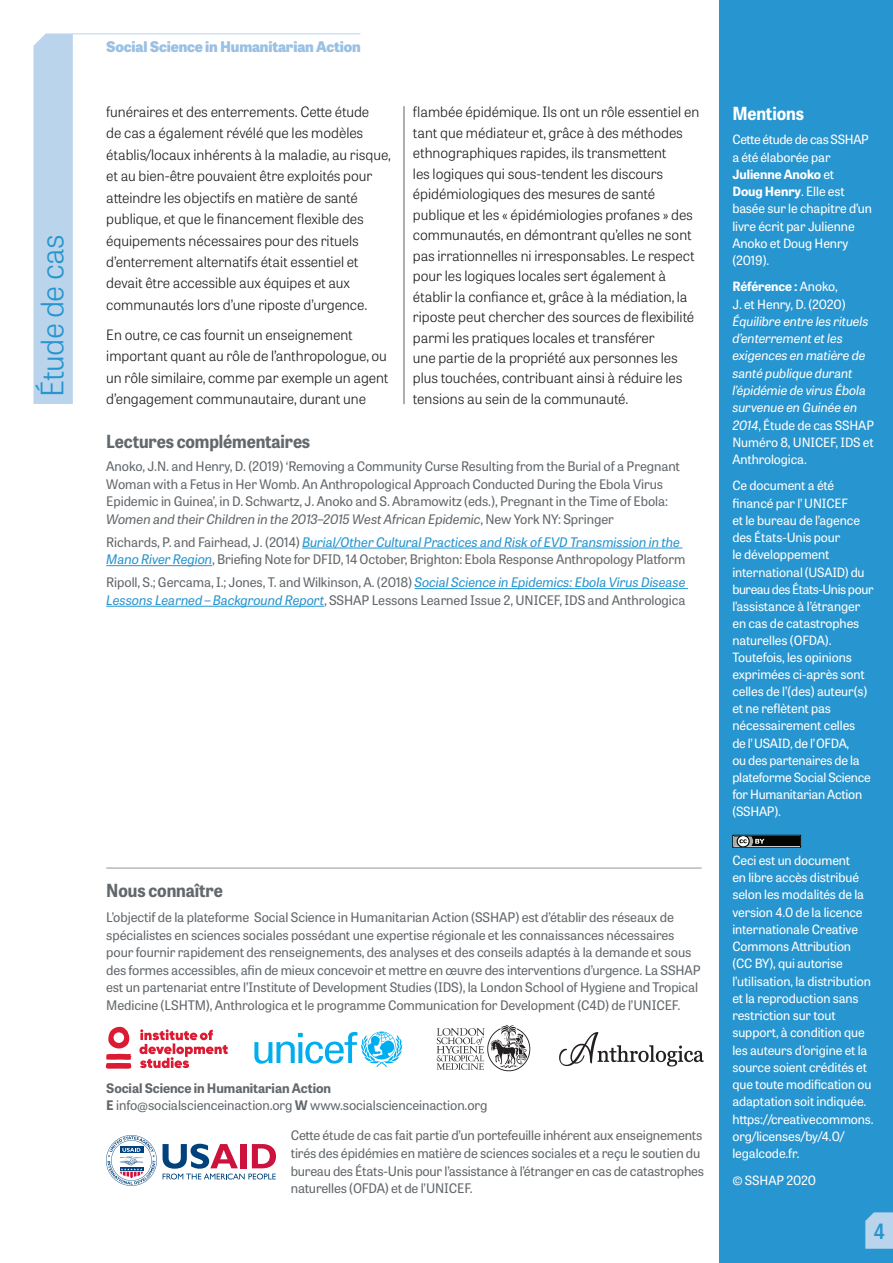
<style>
.page{position:relative;width:893px;height:1263px;background:#fff}
.page>*{position:absolute;margin:0;border:0;box-sizing:border-box;transform-origin:0 0}
.t1{font:300 30.9px "Tablet Gothic";letter-spacing:-.02em;color:#2795cf}
.t2{font:21px "Tablet Gothic Narrow Sb";color:#2795cf}
.t3{font:700 18px "Tablet Gothic Narrow";letter-spacing:-.005em;color:#63686c}
.t4{font:700 18px "Tablet Gothic Narrow";letter-spacing:-.005em;color:#fff}
.t5{font:800 14.7px "Tablet Gothic";letter-spacing:-.01em;color:#9ac0e3}
.t6{font:300 14.25px/20.5px "Tablet Gothic";letter-spacing:-.005em;color:#231f20}
.t7{font:13.2px/17.7px "Tablet Gothic";letter-spacing:-.005em;color:#63686c}
.t8{font:12.75px/17.2px "Tablet Gothic";letter-spacing:-.005em;color:#fff}
.t9{font:italic 12.75px/17.2px "Tablet Gothic";letter-spacing:-.005em;color:#fff}
.s1{font-style:italic}
.s2{font-style:italic;color:#2795cf}
.s3{font-weight:700}
.s4{font-style:normal}
</style>
<div class="page">
<div style="left:33px;top:33px;width:40px;height:371px;background:#bad4ec"></div>
<hr style="left:73px;top:33px;width:287px;height:1px;background:#bad4ec">
<div style="left:720px;top:0;width:173px;height:1263px;background:#2795cf"></div>
<svg style="left:865px;top:1212px;width:28px;height:37px"></svg>
<div style="left:732px;top:835px;width:69px;height:13px;border:1px solid #040503"></div>
<div style="left:734px;top:836px;width:65px;height:10px;background:#040503"></div>
<svg style="left:732px;top:835px;width:33px;height:13px"></svg>
<hr style="left:106px;top:868px;width:596px;height:1px;background:#939598">
<svg style="left:163px;top:1144px;width:113px;height:35px"></svg>
<svg style="left:106px;top:1135px;width:51px;height:51px"></svg>
<svg style="left:254px;top:1031px;width:148px;height:36px"></svg>
<img style="left:559px;top:1032px;width:145px;height:35px">
<img style="left:436px;top:1025px;width:95px;height:46px">
<hr style="left:404px;top:106px;width:1px;height:298px;background:#939598">
<svg style="left:106px;top:1027px;width:122px;height:42px"></svg>
<hr style="left:302px;top:548px;width:380px;height:1px;background:#2795cf">
<hr style="left:106px;top:565px;width:106px;height:1px;background:#2795cf">
<hr style="left:415px;top:588px;width:273px;height:1px;background:#2795cf">
<hr style="left:106px;top:606px;width:218px;height:1px;background:#2795cf">
<h1 class="t1" style="left:32px;top:397px;width:164px;rotate:-90deg">Étude de cas</h1>
<p class="t5" style="left:106px;top:36px;width:256px">Social Science in Humanitarian Action</p>
<p class="t6" style="left:106px;top:101px;width:286px;line-height:21.5px">funéraires et des enterrements. Cette étude<br>de cas a également révélé que les modèles établis/locaux inhérents à la maladie, au risque, et au bien-être pouvaient être exploités pour atteindre les objectifs en matière de santé publique, et que le financement flexible des équipements nécessaires pour des rituels d’enterrement alternatifs était essentiel et devait être accessible aux équipes et aux communautés lors d’une riposte d’urgence.</p>
<p class="t6" style="left:106px;top:323px;width:284px;line-height:21.5px">En outre, ce cas fournit un enseignement important quant au rôle de l’anthropologue, ou un rôle similaire, comme par exemple un agent d’engagement communautaire, durant une</p>
<p class="t6" style="left:413px;top:101px;width:288px">flambée épidémique. Ils ont un rôle essentiel en tant que médiateur et, grâce à des méthodes ethnographiques rapides, ils transmettent<br>les logiques qui sous-tendent les discours épidémiologiques des mesures de santé publique et les « épidémiologies profanes » des communautés, en démontrant qu’elles ne sont pas irrationnelles ni irresponsables. Le respect pour les logiques locales sert également à établir la confiance et, grâce à la médiation, la riposte peut chercher des sources de flexibilité parmi les pratiques locales et transférer<br>une partie de la propriété aux personnes les plus touchées, contribuant ainsi à réduire les tensions au sein de la communauté.</p>
<h3 class="t3" style="left:106px;top:428px;width:205px">Lectures complémentaires</h3>
<p class="t7" style="left:106px;top:457px;width:575px">Anoko, J.N. and Henry, D. (2019) ‘Removing a Community Curse Resulting from the Burial of a Pregnant Woman with a Fetus in Her Womb. An Anthropological Approach Conducted During the Ebola Virus Epidemic in Guinea’, in D. Schwartz, J. Anoko and S. Abramowitz (eds.), Pregnant in the Time of Ebola:<br><span class="s1">Women and their Children in the 2013–2015 West African Epidemic</span>, New York NY: Springer</p>
<p class="t7" style="left:106px;top:532px;width:580px">Richards, P. and Fairhead, J. (2014) <span class="s2">Burial/Other Cultural Practices and Risk of EVD Transmission in the<br>Mano River Region</span>, Briefing Note for DFID, 14 October, Brighton: Ebola Response Anthropology Platform</p>
<p class="t7" style="left:106px;top:573px;width:581px">Ripoll, S.; Gercama, I.; Jones, T. and Wilkinson, A. (2018) <span class="s2">Social Science in Epidemics: Ebola Virus Disease<br>Lessons Learned – Background Report</span>, SSHAP Lessons Learned Issue 2, UNICEF, IDS and Anthrologica</p>
<h3 class="t3" style="left:106px;top:878px;width:118px">Nous connaître</h3>
<p class="t7" style="left:106px;top:908px;width:596px">L’objectif de la plateforme Social Science in Humanitarian Action (SSHAP) est d’établir des réseaux de spécialistes en sciences sociales possédant une expertise régionale et les connaissances nécessaires pour fournir rapidement des renseignements, des analyses et des conseils adaptés à la demande et sous des formes accessibles, afin de mieux concevoir et mettre en œuvre des interventions d’urgence. La SSHAP est un partenariat entre l’Institute of Development Studies (IDS), la London School of Hygiene and Tropical Medicine (LSHTM), Anthrologica et le programme Communication for Development (C4D) de l’UNICEF.</p>
<p class="t7" style="left:106px;top:1078px;width:383px"><span class="s3">Social Science in Humanitarian Action<br>E</span> info@socialscienceinaction.org <span class="s3">W</span> www.socialscienceinaction.org</p>
<p class="t7" style="left:291px;top:1126px;width:415px">Cette étude de cas fait partie d’un portefeuille inhérent aux enseignements tirés des épidémies en matière de sciences sociales et a reçu le soutien du bureau des États-Unis pour l’assistance à l’étranger en cas de catastrophes naturelles (OFDA) et de l’UNICEF.</p>
<h3 class="t4" style="left:732px;top:101px;width:73px">Mentions</h3>
<p class="t8" style="left:732px;top:131px;width:141px">Cette étude de cas SSHAP a été élaborée par<br><span class="s3">Julienne Anoko</span> et<br><span class="s3">Doug Henry</span>. Elle est basée sur le chapitre d’un livre écrit par Julienne<br>Anoko et Doug Henry (2019).</p>
<p class="t8" style="left:732px;top:278px;width:115px"><span class="s3">Référence :</span> Anoko,<br>J. et Henry, D. (2020)</p>
<p class="t9" style="left:732px;top:312px;width:143px">Équilibre entre les rituels d’enterrement et les exigences en matière de santé publique durant l’épidémie de virus Ébola survenue en Guinée en<br>2014<span class="s4">, Étude de cas SSHAP<br>Numéro 8, UNICEF, IDS et<br>Anthrologica.</span></p>
<p class="t8" style="left:732px;top:476px;width:143px">Ce document a été financé par l’ UNICEF<br>et le bureau de l’agence des États-Unis pour<br>le développement international (USAID) du bureau des États-Unis pour l’assistance à l’étranger en cas de catastrophes naturelles (OFDA).<br>Toutefois, les opinions exprimées ci-après sont celles de l’(des) auteur(s) et ne reflètent pas nécessairement celles<br>de l’ USAID, de l’ OFDA,<br>ou des partenaires de la plateforme Social Science for Humanitarian Action (SSHAP).</p>
<p class="t8" style="left:732px;top:851px;width:143px">Ceci est un document<br>en libre accès distribué selon les modalités de la version 4.0 de la licence internationale Creative<br>Commons Attribution (CC BY), qui autorise l’utilisation, la distribution et la reproduction sans restriction sur tout support, à condition que les auteurs d’origine et la source soient crédités et que toute modification ou adaptation soit indiquée. https://creativecommons. org/licenses/by/4.0/ legalcode.fr.</p>
<p class="t8" style="left:732px;top:1171px;width:85px">© SSHAP 2020</p>
<h2 class="t2" style="left:874px;top:1216px;width:12px">4</h2>
</div>
